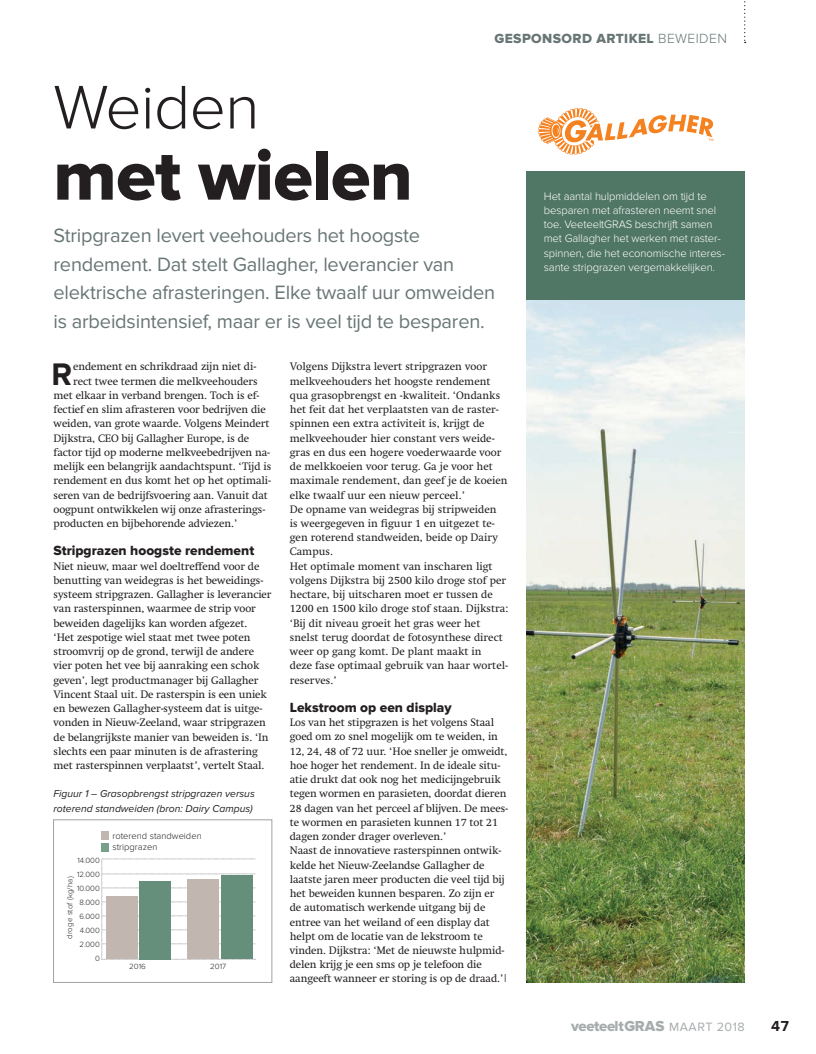
<style>
.page{position:relative;width:816px;height:1054px;background:#fff}
.page>*{position:absolute;margin:0;border:0;box-sizing:border-box;transform-origin:0 0}
.t1{font:72.5px "Proxima Nova Extrabld";letter-spacing:-.01em;color:#231f20}
.t2{font:300 63.75px "Proxima Nova";letter-spacing:-.01em;color:#231f20}
.t3{font:700 32.38px "Proxima Nova";color:#231f20}
.t4{font:20px/28.5px "Proxima Nova";letter-spacing:-.01em;color:#687575}
.t5{font:15px "Proxima Nova Extrabld";letter-spacing:-.02em;color:#a6acac}
.t6{font:700 15px "Proxima Nova";color:#231f20}
.t7{font:13.75px "Proxima Nova Extrabld";color:#231f20}
.t8{font:13.75px "Proxima Nova Extrabld";letter-spacing:.03em;color:#687575}
.t9{font:300 11.25px/14.2px "Proxima Nova";letter-spacing:-.01em;color:#fff}
.t10{font:11px/14.2px "Swift LT Pro";letter-spacing:-.01em;color:#231f20}
.t11{font:italic 10.38px/14.2px "Proxima Nova";color:#231f20}
.t12{font:300 9.38px/11.6px "Proxima Nova";color:#231f20}
.t13{font:300 7.88px "Proxima Nova";color:#231f20}
.s1{font-family:"Proxima Nova";font-weight:300}
.s2{font-family:"Univers LT Pro 45";font-weight:300}
.s3{font-family:"Proxima Nova";font-size:12.5px}
</style>
<div class="page">
<img style="left:526px;top:299px;width:218px;height:683px">
<div style="left:526px;top:171px;width:218px;height:128px;background:#507666"></div>
<svg style="left:538px;top:108px;width:175px;height:46px"></svg>
<svg style="left:102px;top:858px;width:154px;height:101px"></svg>
<div style="left:106px;top:896px;width:31px;height:62px;background:#c2b6b1"></div>
<div style="left:140px;top:880px;width:31px;height:78px;background:#658e7b"></div>
<div style="left:188px;top:879px;width:31px;height:79px;background:#c2b6b1"></div>
<div style="left:221px;top:875px;width:31px;height:83px;background:#658e7b"></div>
<div style="left:101px;top:830px;width:8px;height:9px;background:#c2b6b1"></div>
<div style="left:101px;top:842px;width:8px;height:9px;background:#76a08a"></div>
<div style="left:53px;top:819px;width:219px;height:163px;border:1px solid #a0a1a5"></div>
<svg style="left:744px;top:1px;width:1px;height:42px"></svg>
<p class="t8" style="left:494px;top:31px;width:234px">GESPONSORD ARTIKEL <span class="s1">BEWEIDEN</span></p>
<h2 class="t2" style="left:53px;top:71px;width:208px">Weiden</h2>
<h1 class="t1" style="left:53px;top:134px;width:361px">met wielen</h1>
<h3 class="t4" style="left:54px;top:222px;width:443px">Stripgrazen levert veehouders het hoogste rendement. Dat stelt Gallagher, leverancier van elektrische afrasteringen. Elke twaalf uur omweiden is arbeidsintensief, maar er is veel tijd te besparen.</h3>
<h3 class="t3" style="left:51px;top:355px;width:22px">R</h3>
<p class="t10" style="left:73px;top:359px;width:185px">endement en schrikdraad zĳn niet di-</p>
<p class="t10" style="left:290px;top:359px;width:220px">Volgens Dĳkstra levert stripgrazen voor melkveehouders het hoogste rendement qua grasopbrengst en -kwaliteit. ‘Ondanks het feit dat het verplaatsten van de raster&shy;spinnen een extra activiteit is, krĳgt de melkveehouder hier constant vers weide&shy;gras en dus een hogere voederwaarde voor de melkkoeien voor terug. Ga je voor het maximale rendement, dan geef je de koeien elke twaalf uur een nieuw perceel.’<br>De opname van weidegras bĳ stripweiden<br>is weergegeven in figuur 1 en uitgezet te&shy;gen roterend standweiden, beide op Dairy Campus.<br>Het optimale moment van inscharen ligt volgens Dĳkstra bĳ 2500 kilo droge stof per hectare, bĳ uitscharen moet er tussen de 1200 en 1500 kilo droge stof staan. Dĳkstra: ‘Bĳ dit niveau groeit het gras weer het snelst terug doordat de fotosynthese direct weer op gang komt. De plant maakt in<br>deze fase optimaal gebruik van haar wortel&shy;reserves.’</p>
<p class="t7" style="left:290px;top:699px;width:163px">Lekstroom op een display</p>
<p class="t10" style="left:290px;top:715px;width:220px">Los van het stipgrazen is het volgens Staal goed om zo snel mogelĳk om te weiden, in 12, 24, 48 of 72 uur. ‘Hoe sneller je omweidt, hoe hoger het rendement. In de ideale situ&shy;atie drukt dat ook nog het medicĳngebruik tegen wormen en parasieten, doordat dieren 28 dagen van het perceel af blĳven. De mees&shy;te wormen en parasieten kunnen 17 tot 21 dagen zonder drager overleven.’<br>Naast de innovatieve rasterspinnen ontwik&shy;kelde het Nieuw-Zeelandse Gallagher de laatste jaren meer producten die veel tĳd bĳ het beweiden kunnen besparen. Zo zĳn er de automatisch werkende uitgang bĳ de entree van het weiland of een display dat helpt om de locatie van de lekstroom te vinden. Dĳkstra: ‘Met de nieuwste hulpmid&shy;delen krĳg je een sms op je telefoon die aangeeft wanneer er storing is op de draad.’<span class="s2">l</span></p>
<p class="t10" style="left:73px;top:374px;width:186px">rect twee termen die melkveehouders</p>
<p class="t10" style="left:54px;top:388px;width:207px">met elkaar in verband brengen. Toch is ef-</p>
<p class="t10" style="left:54px;top:402px;width:214px">fectief en slim afrasteren voor bedrĳven die</p>
<p class="t10" style="left:54px;top:416px;width:217px">weiden, van grote waarde. Volgens Meindert</p>
<p class="t10" style="left:54px;top:430px;width:197px">Dĳkstra, CEO bĳ Gallagher Europe, is de</p>
<p class="t10" style="left:54px;top:445px;width:218px">factor tĳd op moderne melkveebedrĳven na-</p>
<p class="t10" style="left:54px;top:459px;width:219px">melĳk een belangrĳk aandachtspunt. ‘Tĳd is</p>
<p class="t10" style="left:54px;top:473px;width:219px">rendement en dus komt het op het optimali-</p>
<p class="t10" style="left:54px;top:487px;width:216px">seren van de bedrĳfsvoering aan. Vanuit dat</p>
<p class="t10" style="left:54px;top:501px;width:213px">oogpunt ontwikkelen wĳ onze afrasterings-</p>
<p class="t10" style="left:54px;top:516px;width:185px">producten en bĳbehorende adviezen.’</p>
<p class="t7" style="left:54px;top:543px;width:202px">Stripgrazen hoogste rendement</p>
<p class="t10" style="left:54px;top:558px;width:219px">Niet nieuw, maar wel doeltreffend voor de benutting van weidegras is het beweidings&shy;systeem stripgrazen. Gallagher is leverancier van rasterspinnen, waarmee de strip voor beweiden dagelĳks kan worden afgezet.<br>‘Het zespotige wiel staat met twee poten stroomvrĳ op de grond, terwĳl de andere vier poten het vee bĳ aanraking een schok geven’, legt productmanager bĳ Gallagher Vincent Staal uit. De rasterspin is een uniek en bewezen Gallagher-systeem dat is uitge&shy;vonden in Nieuw-Zeeland, waar stripgrazen de belangrĳkste manier van beweiden is. ‘In slechts een paar minuten is de afrastering met rasterspinnen verplaatst’, vertelt Staal.</p>
<p class="t11" style="left:54px;top:786px;width:203px">Figuur 1 – Grasopbrengst stripgrazen versus roterend standweiden (bron: Dairy Campus)</p>
<p class="t12" style="left:112px;top:829px;width:91px">roterend standweiden stripgrazen</p>
<p class="t13" style="left:77px;top:855px;width:24px">14.000</p>
<p class="t13" style="left:77px;top:869px;width:24px">12.000</p>
<p class="t13" style="left:65px;top:938px;width:64px;rotate:-89deg">droge stof (kg/ha)</p>
<p class="t13" style="left:77px;top:883px;width:24px">10.000</p>
<p class="t13" style="left:80px;top:897px;width:22px">8.000</p>
<p class="t13" style="left:79px;top:911px;width:22px">6.000</p>
<p class="t13" style="left:80px;top:925px;width:22px">4.000</p>
<p class="t13" style="left:79px;top:939px;width:22px">2.000</p>
<p class="t13" style="left:95px;top:953px;width:6px">0</p>
<p class="t13" style="left:129px;top:961px;width:18px;rotate:1deg">2016</p>
<p class="t13" style="left:210px;top:961px;width:18px;rotate:1deg">2017</p>
<p class="t9" style="left:544px;top:189px;width:183px">Het aantal hulpmiddelen om tijd te besparen met afrasteren neemt snel toe. VeeteeltGRAS beschrijft samen met Gallagher het werken met raster&shy;spinnen, die het economische interes&shy;sante stripgrazen vergemakkelijken.</p>
<h3 class="t5" style="left:571px;top:1017px;width:175px">veeteeltGRAS <span class="s3">MAART 2018</span></h3>
<h3 class="t6" style="left:771px;top:1017px;width:19px">47</h3>
</div>
